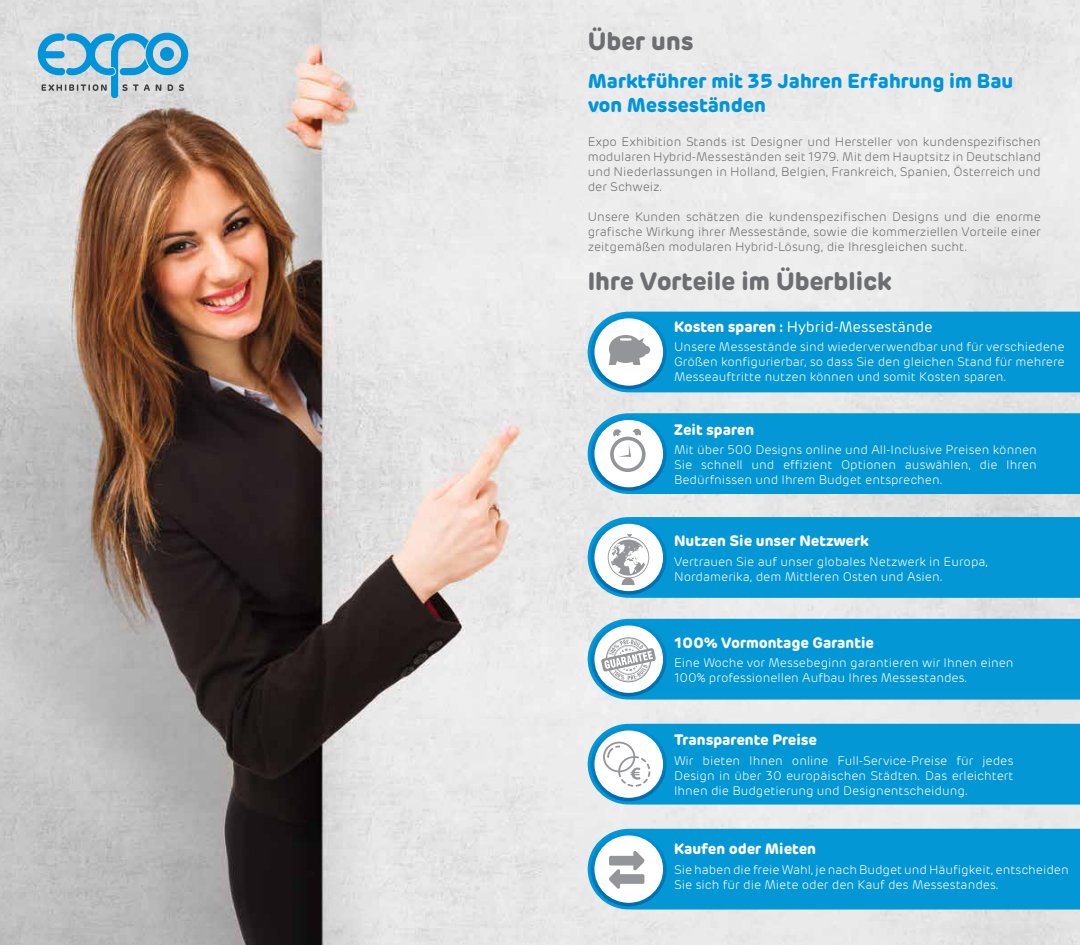
<style>
.page{position:relative;width:1080px;height:945px;background:#fff}
.page>*{position:absolute;margin:0;border:0;box-sizing:border-box;transform-origin:0 0}
.t1{font:700 25px "Rubrik";color:#6d6e71}
.t2{font:700 20px/24px "Rubrik";color:#0095da}
.t3{font:700 15px "Rubrik";color:#fff}
.t4{font:15px "Rubrik";color:#fff}
.t5{font:300 12.5px/15px "Rubrik";color:#fff;text-align:justify}
.t6{font:300 12.5px/15px "Rubrik";color:#6d6e71;text-align:justify}
.s1{font-weight:700}
</style>
<div class="page">
<img style="left:0;top:0;width:530px;height:945px">
<svg style="left:38px;top:31px;width:152px;height:67px;background:#92c1d7"></svg>
<svg style="left:588px;top:312px;width:492px;height:80px;background:#1c9fd6"></svg>
<svg style="left:588px;top:413px;width:492px;height:81px;background:#1ea0d7"></svg>
<svg style="left:588px;top:517px;width:492px;height:81px;background:#1d9fd6"></svg>
<svg style="left:588px;top:619px;width:492px;height:81px;background:#1d9fd6"></svg>
<svg style="left:588px;top:829px;width:492px;height:81px;background:#1e9fd6"></svg>
<svg style="left:588px;top:724px;width:492px;height:81px;background:#1fa1d8"></svg>
<h1 class="t1" style="left:588px;top:26px;width:107px">Über uns</h1>
<h2 class="t2" style="left:588px;top:69px;width:427px">Marktführer mit 35 Jahren Erfahrung im Bau von Messeständen</h2>
<p class="t6" style="left:588px;top:134px;width:455px">Expo Exhibition Stands ist Designer und Hersteller von kundenspezifischen modularen Hybrid-Messeständen seit 1979. Mit dem Hauptsitz in Deutschland und Niederlassungen in Holland, Belgien, Frankreich, Spanien, Österreich und der Schweiz.</p>
<p class="t6" style="left:588px;top:209px;width:455px">Unsere Kunden schätzen die kundenspezifischen Designs und die enorme grafische Wirkung ihrer Messestände, sowie die kommerziellen Vorteile einer zeitgemäßen modularen Hybrid-Lösung, die Ihresgleichen sucht.</p>
<h1 class="t1" style="left:588px;top:265px;width:306px">Ihre Vorteile im Überblick</h1>
<p class="t4" style="left:674px;top:318px;width:260px"><span class="s1">Kosten sparen :</span> Hybrid-Messestände</p>
<p class="t5" style="left:674px;top:340px;width:392px">Unsere Messestände sind wiederverwendbar und für verschiedene Größen konfigurierbar, so dass Sie den gleichen Stand für mehrere Messeauftritte nutzen können und somit Kosten sparen.</p>
<p class="t3" style="left:674px;top:420px;width:82px">Zeit sparen</p>
<p class="t5" style="left:674px;top:443px;width:364px">Mit über 500 Designs online und All-Inclusive Preisen können Sie schnell und effizient Optionen auswählen, die Ihren Bedürfnissen und Ihrem Budget entsprechen.</p>
<p class="t3" style="left:674px;top:531px;width:196px">Nutzen Sie unser Netzwerk</p>
<p class="t5" style="left:674px;top:554px;width:316px">Vertrauen Sie auf unser globales Netzwerk in Europa,<br>Nordamerika, dem Mittleren Osten und Asien.</p>
<p class="t3" style="left:674px;top:633px;width:201px">100% Vormontage Garantie</p>
<p class="t5" style="left:674px;top:656px;width:341px">Eine Woche vor Messebeginn garantieren wir Ihnen einen<br>100% professionellen Aufbau Ihres Messestandes.</p>
<p class="t3" style="left:674px;top:730px;width:145px">Transparente Preise</p>
<p class="t5" style="left:674px;top:753px;width:341px">Wir bieten Ihnen online Full-Service-Preise für jedes Design in über 30 europäischen Städten. Das erleichtert Ihnen die Budgetierung und Designentscheidung.</p>
<p class="t3" style="left:674px;top:839px;width:144px">Kaufen oder Mieten</p>
<p class="t5" style="left:674px;top:862px;width:396px">Sie haben die freie Wahl, je nach Budget und Häufigkeit, entscheiden<br>Sie sich für die Miete oder den Kauf des Messestandes.</p>
</div>
